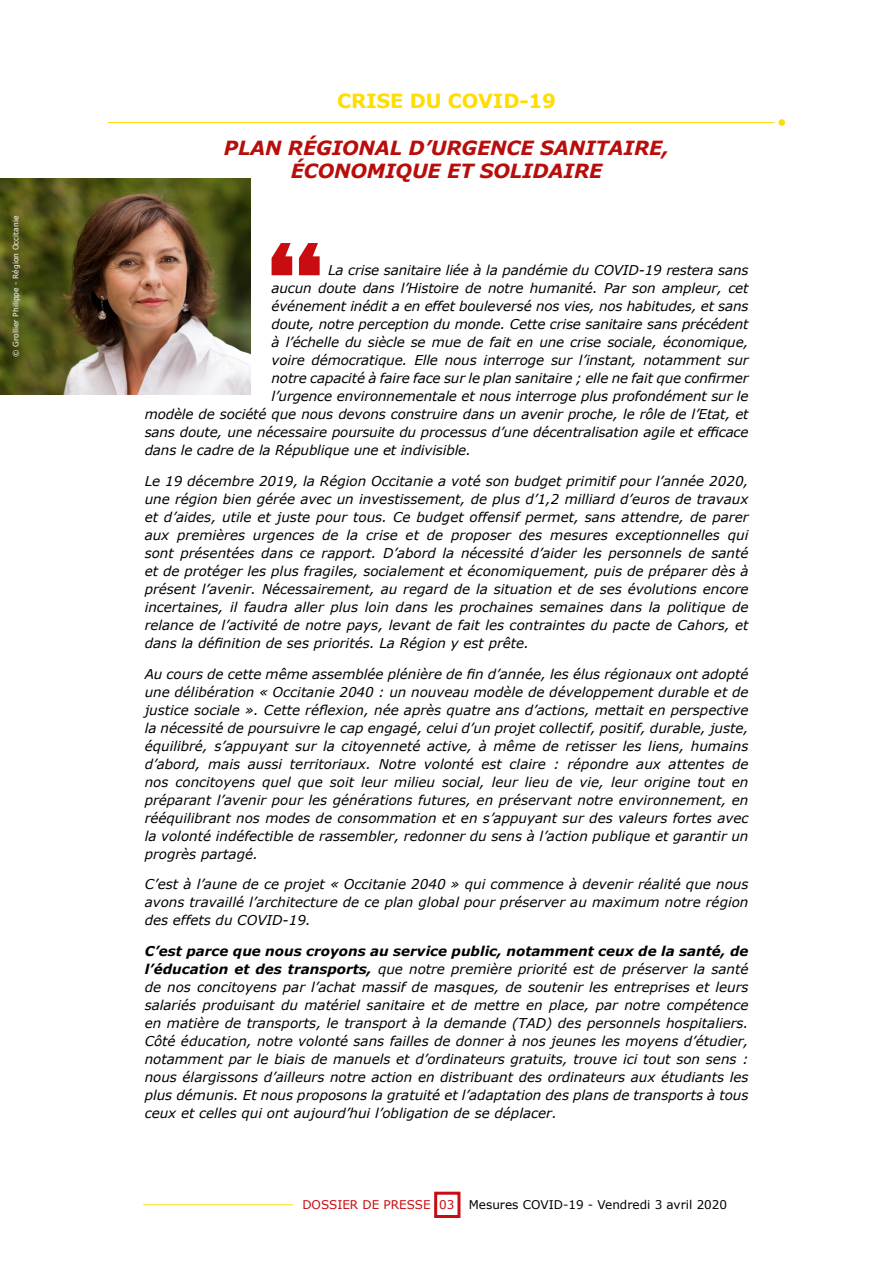
<style>
.page{position:relative;width:893px;height:1263px;background:#fff}
.page>*{position:absolute;margin:0;border:0;box-sizing:border-box;transform-origin:0 0}
.t1{font:italic 700 19.5px/23.4px "Verdana";letter-spacing:-.01em;color:#b70e0c;text-align:center}
.t2{font:700 19.5px "Verdana";letter-spacing:-.01em;color:#fd0}
.t3{font:italic 13.5px/18px "Verdana";letter-spacing:-.01em;color:#000;text-align:justify}
.t4{font:12px "Verdana";color:#000}
.t5{font:7.5px "Verdana";color:#fff}
.s1{font-weight:700}
.s2{color:#c90c0f}
</style>
<div class="page">
<img style="left:0;top:178px;width:250px;height:217px">
<svg style="left:272px;top:243px;width:48px;height:32px"></svg>
<hr style="left:109px;top:122px;width:665px;height:1px;background:#fd0">
<div style="left:778px;top:119px;width:7px;height:7px;background:#fd0;border-radius:50%"></div>
<div style="left:434px;top:1192px;width:26px;height:26px;border:3px solid #c90c0f"></div>
<hr style="left:144px;top:1204px;width:149px;height:1px;background:#fd0">
<p class="t5" style="left:11px;top:357px;width:142px;rotate:-90deg">© Grollier Philippe - Région Occitanie</p>
<h1 class="t2" style="left:337px;top:88px;width:220px">CRISE DU COVID-19</h1>
<h1 class="t1" style="left:224px;top:136px;width:447px">PLAN RÉGIONAL D’URGENCE SANITAIRE,<br>ÉCONOMIQUE ET SOLIDAIRE</h1>
<p class="t3" style="left:328px;top:261px;width:422px">La crise sanitaire liée à la pandémie du COVID-19 restera sans</p>
<p class="t3" style="left:272px;top:279px;width:478px">aucun doute dans l’Histoire de notre humanité. Par son ampleur, cet</p>
<p class="t3" style="left:272px;top:297px;width:479px">événement inédit a en effet bouleversé nos vies, nos habitudes, et sans</p>
<p class="t3" style="left:272px;top:315px;width:478px">doute, notre perception du monde. Cette crise sanitaire sans précédent</p>
<p class="t3" style="left:272px;top:333px;width:478px">à l’échelle du siècle se mue de fait en une crise sociale, économique,</p>
<p class="t3" style="left:272px;top:351px;width:478px">voire démocratique. Elle nous interroge sur l’instant, notamment sur</p>
<p class="t3" style="left:272px;top:369px;width:478px">notre capacité à faire face sur le plan sanitaire ; elle ne fait que confirmer</p>
<p class="t3" style="left:272px;top:387px;width:478px">l’urgence environnementale et nous interroge plus profondément sur le</p>
<p class="t3" style="left:145px;top:405px;width:605px">modèle de société que nous devons construire dans un avenir proche, le rôle de l’Etat, et</p>
<p class="t3" style="left:145px;top:423px;width:605px">sans doute, une nécessaire poursuite du processus d’une décentralisation agile et efficace</p>
<p class="t3" style="left:145px;top:441px;width:328px">dans le cadre de la République une et indivisible.</p>
<p class="t3" style="left:145px;top:472px;width:605px">Le 19 décembre 2019, la Région Occitanie a voté son budget primitif pour l’année 2020, une région bien gérée avec un investissement, de plus d’1,2 milliard d’euros de travaux et d’aides, utile et juste pour tous. Ce budget offensif permet, sans attendre, de parer aux premières urgences de la crise et de proposer des mesures exceptionnelles qui sont présentées dans ce rapport. D’abord la nécessité d’aider les personnels de santé et de protéger les plus fragiles, socialement et économiquement, puis de préparer dès à présent l’avenir. Nécessairement, au regard de la situation et de ses évolutions encore incertaines, il faudra aller plus loin dans les prochaines semaines dans la politique de relance de l’activité de notre pays, levant de fait les contraintes du pacte de Cahors, et dans la définition de ses priorités. La Région y est prête.</p>
<p class="t3" style="left:145px;top:665px;width:605px">Au cours de cette même assemblée plénière de fin d’année, les élus régionaux ont adopté une délibération « Occitanie 2040 : un nouveau modèle de développement durable et de justice sociale ». Cette réflexion, née après quatre ans d’actions, mettait en perspective la nécessité de poursuivre le cap engagé, celui d’un projet collectif, positif, durable, juste, équilibré, s’appuyant sur la citoyenneté active, à même de retisser les liens, humains d’abord, mais aussi territoriaux. Notre volonté est claire : répondre aux attentes de nos concitoyens quel que soit leur milieu social, leur lieu de vie, leur origine tout en préparant l’avenir pour les générations futures, en préservant notre environnement, en rééquilibrant nos modes de consommation et en s’appuyant sur des valeurs fortes avec la volonté indéfectible de rassembler, redonner du sens à l’action publique et garantir un progrès partagé.</p>
<p class="t3" style="left:145px;top:876px;width:605px">C’est à l’aune de ce projet « Occitanie 2040 » qui commence à devenir réalité que nous avons travaillé l’architecture de ce plan global pour préserver au maximum notre région des effets du COVID-19.</p>
<p class="t3" style="left:145px;top:942px;width:605px"><span class="s1">C’est parce que nous croyons au service public, notamment ceux de la santé, de l’éducation et des transports,</span> que notre première priorité est de préserver la santé de nos concitoyens par l’achat massif de masques, de soutenir les entreprises et leurs salariés produisant du matériel sanitaire et de mettre en place, par notre compétence en matière de transports, le transport à la demande (TAD) des personnels hospitaliers.<br>Côté éducation, notre volonté sans failles de donner à nos jeunes les moyens d’étudier, notamment par le biais de manuels et d’ordinateurs gratuits, trouve ici tout son sens : nous élargissons d’ailleurs notre action en distribuant des ordinateurs aux étudiants les plus démunis. Et nous proposons la gratuité et l’adaptation des plans de transports à tous ceux et celles qui ont aujourd’hui l’obligation de se déplacer.</p>
<p class="t4" style="left:302px;top:1197px;width:426px"><span class="s2">DOSSIER DE PRESSE 03</span> Mesures COVID-19 - Vendredi 3 avril 2020</p>
</div>
